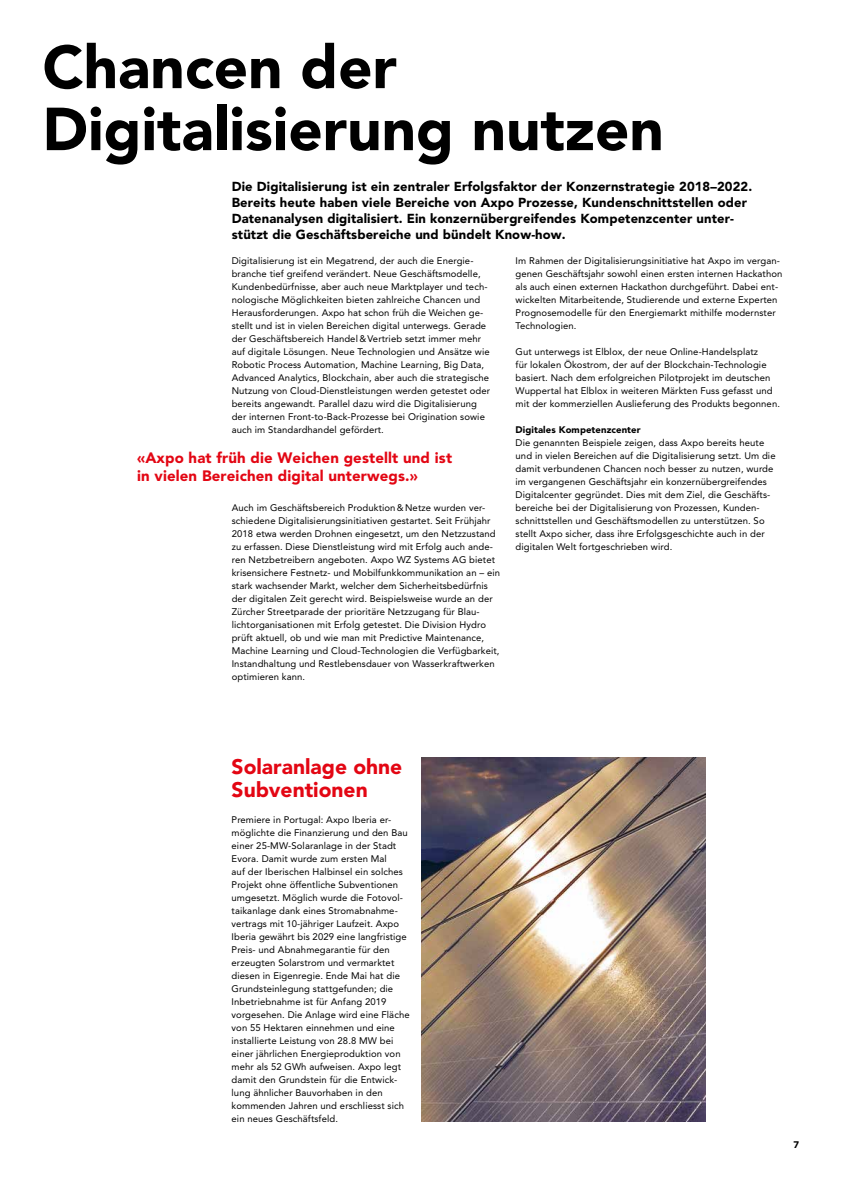
<style>
.page{position:relative;width:842px;height:1191px;background:#fff}
.page>*{position:absolute;margin:0;border:0;box-sizing:border-box;transform-origin:0 0}
.t1{font:900 60px/62px "Avenir";color:#000}
.t2{font:900 21px/23px "Avenir";color:#e30613}
.t3{font:900 15px/18px "Avenir";letter-spacing:.01em;color:#e30613}
.t4{font:900 13px/16px "Avenir";letter-spacing:.01em;color:#000}
.t5{font:9.5px/13px "Avenir";letter-spacing:.01em;color:#000}
.t6{font:900 9.5px "Avenir";letter-spacing:.01em;color:#000}
</style>
<div class="page">
<img style="left:422px;top:758px;width:283px;height:364px">
<h1 class="t1" style="left:43px;top:36px;width:623px">Chancen der<br>Digitalisierung nutzen</h1>
<p class="t4" style="left:232px;top:178px;width:522px">Die Digitalisierung ist ein zentraler Erfolgsfaktor der Konzernstrategie 2018–2022.<br>Bereits heute haben viele Bereiche von Axpo Prozesse, Kundenschnittstellen oder Datenanalysen digitalisiert. Ein konzernübergreifendes Kompetenzcenter unter&shy;stützt die Geschäftsbereiche und bündelt Know-how.</p>
<p class="t5" style="left:232px;top:254px;width:260px">Digitalisierung ist ein Megatrend, der auch die Energie&shy;branche tief greifend verändert. Neue Geschäftsmodelle, Kundenbedürfnisse, aber auch neue Marktplayer und tech&shy;nologische Möglichkeiten bieten zahlreiche Chancen und Herausforderungen. Axpo hat schon früh die Weichen ge&shy;stellt und ist in vielen Bereichen digital unterwegs. Gerade der Geschäftsbereich Handel &amp; Vertrieb setzt immer mehr auf digitale Lösungen. Neue Technologien und Ansätze wie Robotic Process Automation, Machine Learning, Big Data, Advanced Analytics, Blockchain, aber auch die strategische Nutzung von Cloud-Dienstleistungen werden getestet oder bereits angewandt. Parallel dazu wird die Digitalisierung der internen Front-to-Back-Prozesse bei Origination sowie auch im Standardhandel gefördert.</p>
<p class="t5" style="left:516px;top:254px;width:268px">Im Rahmen der Digitalisierungsinitiative hat Axpo im vergan&shy;genen Geschäftsjahr sowohl einen ersten internen Hackathon als auch einen externen Hackathon durchgeführt. Dabei ent&shy;wickelten Mitarbeitende, Studierende und externe Experten Prognosemodelle für den Energiemarkt mithilfe modernster Technologien.</p>
<p class="t5" style="left:516px;top:345px;width:266px">Gut unterwegs ist Elblox, der neue Online-Handelsplatz<br>für lokalen Ökostrom, der auf der Blockchain-Technologie basiert. Nach dem erfolgreichen Pilotprojekt im deutschen Wuppertal hat Elblox in weiteren Märkten Fuss gefasst und mit der kommerziellen Auslieferung des Produkts begonnen.</p>
<p class="t6" style="left:516px;top:423px;width:127px">Digitales Kompetenzcenter</p>
<p class="t5" style="left:516px;top:436px;width:261px">Die genannten Beispiele zeigen, dass Axpo bereits heute und in vielen Bereichen auf die Digitalisierung setzt. Um die damit verbundenen Chancen noch besser zu nutzen, wurde im vergangenen Geschäftsjahr ein konzernübergreifendes Digitalcenter gegründet. Dies mit dem Ziel, die Geschäfts&shy;bereiche bei der Digitalisierung von Prozessen, Kunden&shy;schnittstellen und Geschäftsmodellen zu unterstützen. So stellt Axpo sicher, dass ihre Erfolgsgeschichte auch in der digitalen Welt fortgeschrieben wird.</p>
<h3 class="t3" style="left:137px;top:449px;width:316px">«Axpo hat früh die Weichen gestellt und ist in vielen Bereichen digital unterwegs.»</h3>
<p class="t5" style="left:232px;top:501px;width:270px">Auch im Geschäftsbereich Produktion &amp;Netze wurden ver&shy;schiedene Digitalisierungsinitiativen gestartet. Seit Frühjahr 2018 etwa werden Drohnen eingesetzt, um den Netzzustand zu erfassen. Diese Dienstleistung wird mit Erfolg auch ande&shy;ren Netzbetreibern angeboten. Axpo WZ Systems AG bietet krisensichere Festnetz- und Mobilfunkkommunikation an – ein stark wachsender Markt, welcher dem Sicherheitsbedürfnis der digitalen Zeit gerecht wird. Beispielsweise wurde an der Zürcher Streetparade der prioritäre Netzzugang für Blau&shy;lichtorganisationen mit Erfolg getestet. Die Division Hydro prüft aktuell, ob und wie man mit Predictive Maintenance, Machine Learning und Cloud-Technologien die Verfügbarkeit, Instandhaltung und Restlebensdauer von Wasserkraftwerken optimieren kann.</p>
<h2 class="t2" style="left:232px;top:755px;width:172px">Solaranlage ohne<br>Subventionen</h2>
<p class="t5" style="left:232px;top:813px;width:180px">Premiere in Portugal: Axpo Iberia er&shy;möglichte die Finanzierung und den Bau einer 25-MW-Solaranlage in der Stadt Evora. Damit wurde zum ersten Mal<br>auf der Iberischen Halbinsel ein solches Projekt ohne öffentliche Subventionen umgesetzt. Möglich wurde die Fotovol&shy;taikanlage dank eines Stromabnahme&shy;vertrags mit 10-jähriger Laufzeit. Axpo Iberia gewährt bis 2029 eine langfristige Preis- und Abnahmegarantie für den erzeugten Solarstrom und vermarktet diesen in Eigenregie. Ende Mai hat die Grundsteinlegung stattgefunden; die Inbetriebnahme ist für Anfang 2019 vorgesehen. Die Anlage wird eine Fläche von 55 Hektaren einnehmen und eine installierte Leistung von 28.8 MW bei einer jährlichen Energieproduktion von mehr als 52 GWh aufweisen. Axpo legt damit den Grundstein für die Entwick&shy;lung ähnlicher Bauvorhaben in den kommenden Jahren und erschliesst sich ein neues Geschäftsfeld.</p>
<p class="t6" style="left:793px;top:1139px;width:7px">7</p>
</div>
